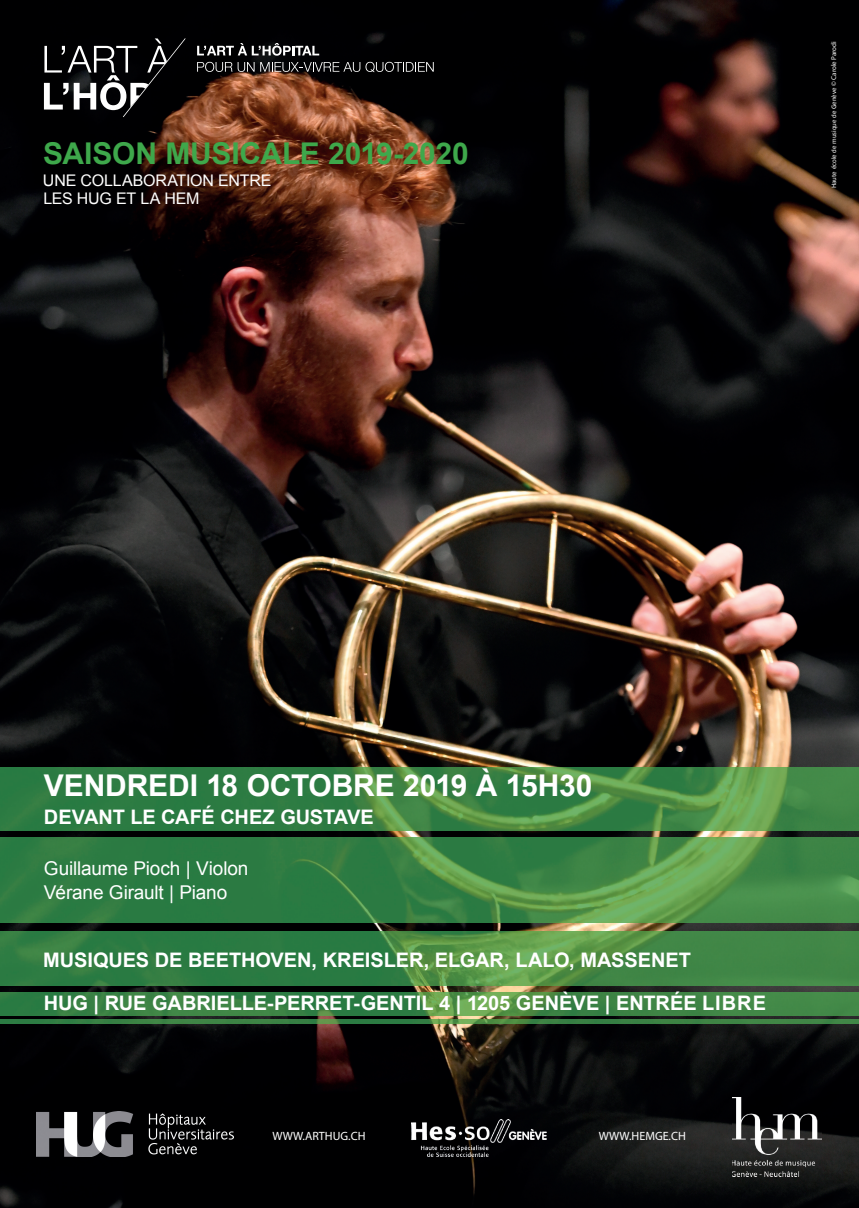
<style>
.page{position:relative;width:859px;height:1208px;background:#fff}
.page>*{position:absolute;margin:0;border:0;box-sizing:border-box;transform-origin:0 0}
.t1{font:700 30px "Arial";letter-spacing:-.005em;color:#fff}
.t2{font:700 30px "Arial";letter-spacing:-.005em;color:#3ea84b}
.t3{font:700 20px "Arial";letter-spacing:-.005em;color:#fff}
.t4{font:19px/24px "Arial";letter-spacing:-.01em;color:#fff}
.t5{font:16px/18px "Arial";letter-spacing:-.015em;color:#fff}
.t6{font:12px "Myriad Pro";color:#fff}
.t7{font:7px "Calibri";color:#fff}
.s1{font-family:"Myriad Pro"}
</style>
<div class="page">
<img style="left:0;top:0;width:859px;height:1208px">
<svg style="left:197px;top:43px;width:122px;height:13px"></svg>
<svg style="left:197px;top:62px;width:237px;height:10px;background:#3d3d3e"></svg>
<svg style="left:44px;top:38px;width:142px;height:79px;background:#313031"></svg>
<img style="left:0;top:837px;width:859px;height:85px">
<img style="left:0;top:931px;width:859px;height:54px">
<img style="left:0;top:992px;width:859px;height:24px">
<img style="left:0;top:767px;width:859px;height:64px">
<img style="left:0;top:1019px;width:859px;height:4px">
<img style="left:732px;top:1098px;width:89px;height:78px">
<img style="left:412px;top:1119px;width:134px;height:37px">
<img style="left:37px;top:1111px;width:197px;height:46px">
<h1 class="t2" style="left:43px;top:133px;width:427px">SAISON MUSICALE 2019-2020</h1>
<p class="t5" style="left:43px;top:171px;width:230px">UNE COLLABORATION ENTRE<br>LES HUG ET LA HEM</p>
<p class="t7" style="left:829px;top:188px;width:149px;rotate:-90deg">Haute école de musique de Genève <span class="s1">© Carole Parodi</span></p>
<h1 class="t1" style="left:44px;top:765px;width:550px">VENDREDI 18 OCTOBRE 2019 À 15H30</h1>
<p class="t3" style="left:44px;top:804px;width:331px">DEVANT LE CAFÉ CHEZ GUSTAVE</p>
<p class="t4" style="left:44px;top:856px;width:206px">Guillaume Pioch | Violon<br>Vérane Girault | Piano</p>
<p class="t3" style="left:43px;top:947px;width:649px">MUSIQUES DE BEETHOVEN, KREISLER, ELGAR, LALO, MASSENET</p>
<p class="t3" style="left:44px;top:989px;width:724px">HUG | RUE GABRIELLE-PERRET-GENTIL 4 | 1205 GENÈVE | ENTRÉE LIBRE</p>
<p class="t6" style="left:272px;top:1128px;width:95px">WWW.ARTHUG.CH</p>
<p class="t6" style="left:599px;top:1128px;width:88px">WWW.HEMGE.CH</p>
</div>
